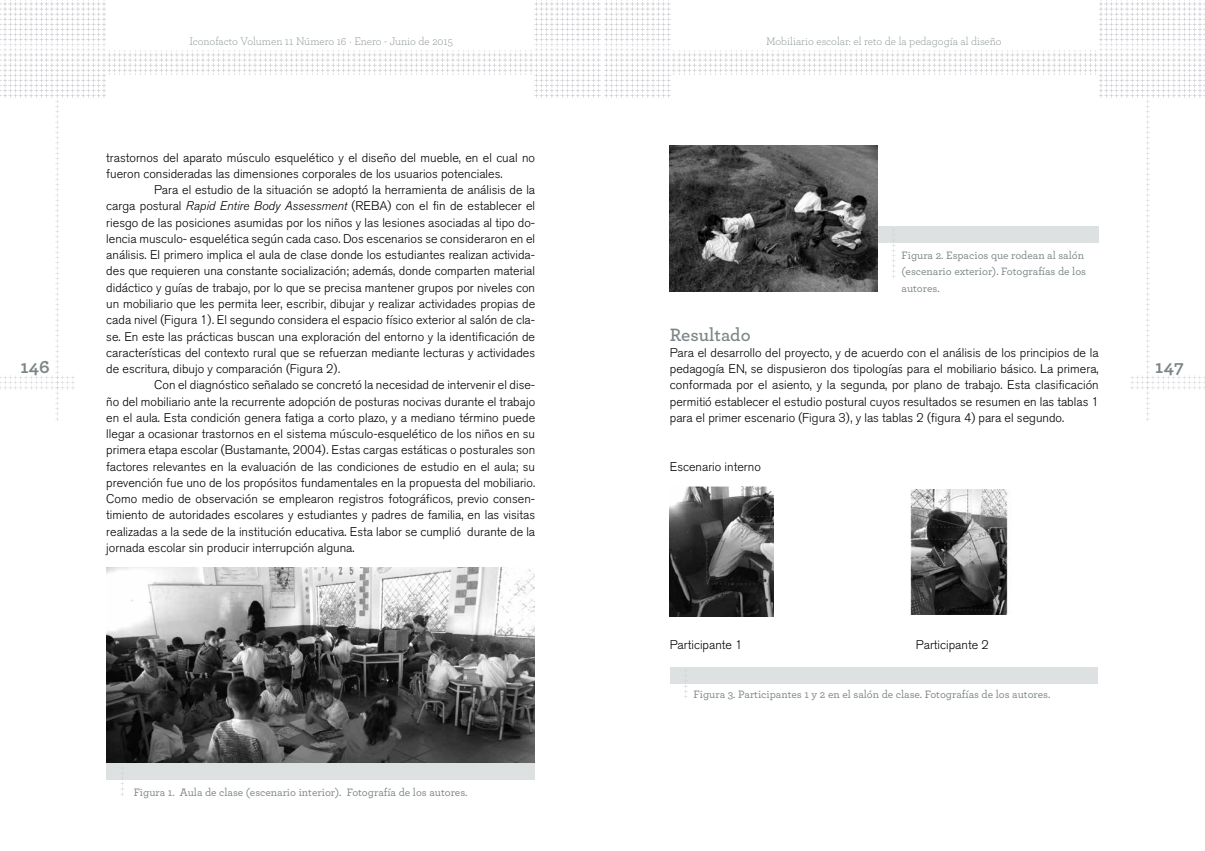
<style>
.page{position:relative;width:1205px;height:851px;background:#fff}
.page>*{position:absolute;margin:0;border:0;box-sizing:border-box;transform-origin:0 0}
.t1{font:600 18.75px "Archer Pro";color:#7d8687}
.t2{font:700 18.75px "Archer Pro";color:#7d8687}
.t3{font:300 12.5px/16.2px "Akzidenz Grotesk BQ";color:#000;text-align:justify}
.t4{font:500 11.25px/16.2px "Archer Pro";color:#7d8687}
.t5{font:300 11.25px "Archer Pro";color:#7d8687}
.s1{font-style:italic}
</style>
<div class="page">
<img style="left:106px;top:567px;width:428px;height:196px">
<svg style="left:0;top:0;width:1205px;height:421px"></svg>
<div style="left:106px;top:763px;width:429px;height:16px;background:#dee1e1"></div>
<svg style="left:120px;top:768px;width:4px;height:28px"></svg>
<div style="left:670px;top:667px;width:427px;height:16px;background:#dee1e1"></div>
<svg style="left:684px;top:670px;width:4px;height:28px"></svg>
<img style="left:910px;top:489px;width:98px;height:125px">
<img style="left:669px;top:487px;width:105px;height:130px">
<h1 class="t2" style="left:20px;top:352px;width:31px">146</h1>
<p class="t5" style="left:189px;top:34px;width:265px">Iconofacto Volumen 11 Número 16 · Enero - Junio de 2015</p>
<p class="t3" style="left:106px;top:149px;width:430px">trastornos del aparato músculo esquelético y el diseño del mueble, en el cual no fueron consideradas las dimensiones corporales de los usuarios potenciales.</p>
<p class="t3" style="left:106px;top:182px;width:430px;text-indent:48px">Para el estudio de la situación se adoptó la herramienta de análisis de la carga postural <span class="s1">Rapid Entire Body Assessment</span> (REBA) con el fin de establecer el riesgo de las posiciones asumidas por los niños y las lesiones asociadas al tipo do&shy;lencia musculo- esquelética según cada caso. Dos escenarios se consideraron en el análisis. El primero implica el aula de clase donde los estudiantes realizan activida&shy;des que requieren una constante socialización; además, donde comparten material didáctico y guías de trabajo, por lo que se precisa mantener grupos por niveles con un mobiliario que les permita leer, escribir, dibujar y realizar actividades propias de cada nivel (Figura 1). El segundo considera el espacio físico exterior al salón de cla&shy;se. En este las prácticas buscan una exploración del entorno y la identificación de características del contexto rural que se refuerzan mediante lecturas y actividades de escritura, dibujo y comparación (Figura 2).</p>
<p class="t3" style="left:106px;top:377px;width:430px;text-indent:48px">Con el diagnóstico señalado se concretó la necesidad de intervenir el dise&shy;ño del mobiliario ante la recurrente adopción de posturas nocivas durante el trabajo en el aula. Esta condición genera fatiga a corto plazo, y a mediano término puede llegar a ocasionar trastornos en el sistema músculo-esquelético de los niños en su primera etapa escolar (Bustamante, 2004). Estas cargas estáticas o posturales son factores relevantes en la evaluación de las condiciones de estudio en el aula; su prevención fue uno de los propósitos fundamentales en la propuesta del mobiliario.<br>Como medio de observación se emplearon registros fotográficos, previo consen&shy;timiento de autoridades escolares y estudiantes y padres de familia, en las visitas realizadas a la sede de la institución educativa. Esta labor se cumplió durante de la jornada escolar sin producir interrupción alguna.</p>
<p class="t4" style="left:134px;top:783px;width:335px">Figura 1. Aula de clase (escenario interior). Fotografía de los autores.</p>
<p class="t5" style="left:766px;top:34px;width:237px">Mobiliario escolar: el reto de la pedagogía al diseño</p>
<p class="t4" style="left:901px;top:247px;width:186px">Figura 2. Espacios que rodean al salón (escenario exterior). Fotografías de los autores.</p>
<h1 class="t1" style="left:670px;top:320px;width:82px">Resultado</h1>
<p class="t3" style="left:670px;top:344px;width:430px">Para el desarrollo del proyecto, y de acuerdo con el análisis de los principios de la pedagogía EN, se dispusieron dos tipologías para el mobiliario básico. La primera, conformada por el asiento, y la segunda, por plano de trabajo. Esta clasificación permitió establecer el estudio postural cuyos resultados se resumen en las tablas 1 para el primer escenario (Figura 3), y las tablas 2 (figura 4) para el segundo.</p>
<p class="t3" style="left:670px;top:458px;width:93px">Escenario interno</p>
<h1 class="t2" style="left:1155px;top:352px;width:30px">147</h1>
<p class="t3" style="left:670px;top:637px;width:74px">Participante 1</p>
<p class="t3" style="left:916px;top:637px;width:74px">Participante 2</p>
<p class="t4" style="left:693px;top:685px;width:358px">Figura 3. Participantes 1 y 2 en el salón de clase. Fotografías de los autores.</p>
</div>
